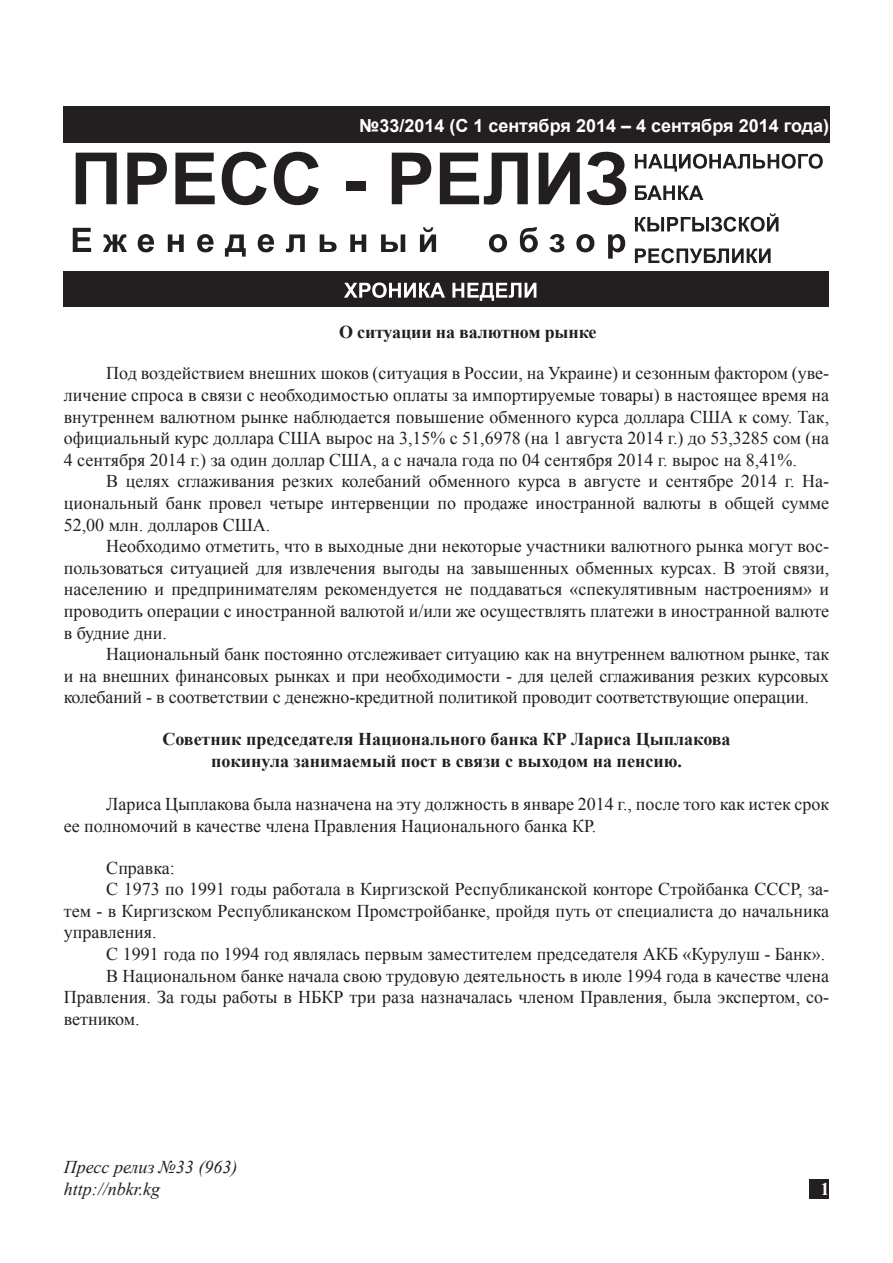
<style>
.page{position:relative;width:893px;height:1263px;background:#fff}
.page>*{position:absolute;margin:0;border:0;box-sizing:border-box;transform-origin:0 0}
.t1{font:18px/21.6px "Times New Roman";color:#231f20;text-align:justify}
.t2{font:700 18px/21.6px "Times New Roman";color:#231f20;text-align:center}
.t3{font:700 18px "Arial";color:#fff}
.t4{font:italic 18px/21.6px "Times New Roman";color:#231f20}
.t5{font:700 18px "Times New Roman";color:#fff}
</style>
<div class="page">
<div style="left:809px;top:1179px;width:20px;height:20px;background:#231f20"></div>
<div style="left:64px;top:106px;width:766px;height:37px;background:#231f20"></div>
<div style="left:64px;top:272px;width:765px;height:35px;background:#231f20"></div>
<svg style="left:76px;top:153px;width:41px;height:51px"></svg>
<svg style="left:127px;top:153px;width:40px;height:51px"></svg>
<svg style="left:175px;top:153px;width:40px;height:51px"></svg>
<svg style="left:222px;top:152px;width:45px;height:53px"></svg>
<svg style="left:274px;top:152px;width:45px;height:53px"></svg>
<div style="left:346px;top:181px;width:20px;height:9px;background:#231f20"></div>
<svg style="left:392px;top:153px;width:39px;height:51px"></svg>
<svg style="left:440px;top:153px;width:88px;height:52px"></svg>
<svg style="left:539px;top:153px;width:41px;height:51px"></svg>
<svg style="left:587px;top:152px;width:39px;height:53px"></svg>
<svg style="left:635px;top:154px;width:188px;height:18px"></svg>
<svg style="left:635px;top:185px;width:68px;height:15px"></svg>
<svg style="left:635px;top:213px;width:143px;height:19px"></svg>
<svg style="left:635px;top:248px;width:136px;height:15px"></svg>
<svg style="left:73px;top:228px;width:18px;height:24px"></svg>
<svg style="left:103px;top:234px;width:24px;height:18px"></svg>
<svg style="left:138px;top:234px;width:16px;height:18px"></svg>
<svg style="left:168px;top:234px;width:16px;height:18px"></svg>
<svg style="left:197px;top:234px;width:17px;height:18px"></svg>
<svg style="left:225px;top:234px;width:21px;height:23px"></svg>
<svg style="left:258px;top:234px;width:16px;height:18px"></svg>
<svg style="left:286px;top:234px;width:19px;height:18px"></svg>
<svg style="left:320px;top:234px;width:17px;height:18px"></svg>
<svg style="left:350px;top:234px;width:16px;height:18px"></svg>
<svg style="left:381px;top:234px;width:24px;height:18px"></svg>
<svg style="left:420px;top:227px;width:16px;height:25px"></svg>
<svg style="left:489px;top:234px;width:18px;height:18px"></svg>
<svg style="left:520px;top:227px;width:18px;height:25px"></svg>
<svg style="left:549px;top:234px;width:15px;height:18px"></svg>
<svg style="left:576px;top:234px;width:18px;height:18px"></svg>
<svg style="left:608px;top:234px;width:17px;height:25px"></svg>
<svg style="left:344px;top:282px;width:101px;height:16px"></svg>
<svg style="left:452px;top:283px;width:84px;height:18px"></svg>
<p class="t3" style="left:359px;top:114px;width:471px">№33/2014 (С 1 сентября 2014 – 4 сентября 2014 года)</p>
<p class="t2" style="left:339px;top:320px;width:259px">О ситуации на валютном рынке</p>
<p class="t1" style="left:64px;top:362px;width:767px;text-indent:43px">Под воздействием внешних шоков (ситуация в России, на Украине) и сезонным фактором (уве&shy;личение спроса в связи с необходимостью оплаты за импортируемые товары) в настоящее время на внутреннем валютном рынке наблюдается повышение обменного курса доллара США к сому. Так, официальный курс доллара США вырос на 3,15% с 51,6978 (на 1 августа 2014 г.) до 53,3285 сом (на 4 сентября 2014 г.) за один доллар США, а с начала года по 04 сентября 2014 г. вырос на 8,41%.</p>
<p class="t1" style="left:64px;top:470px;width:767px;text-indent:43px">В целях сглаживания резких колебаний обменного курса в августе и сентябре 2014 г. На&shy;циональный банк провел четыре интервенции по продаже иностранной валюты в общей сумме 52,00 млн. долларов США.</p>
<p class="t1" style="left:64px;top:535px;width:767px;text-indent:43px">Необходимо отметить, что в выходные дни некоторые участники валютного рынка могут вос&shy;пользоваться ситуацией для извлечения выгоды на завышенных обменных курсах. В этой связи, населению и предпринимателям рекомендуется не поддаваться «спекулятивным настроениям» и проводить операции с иностранной валютой и/или же осуществлять платежи в иностранной валюте в будние дни.</p>
<p class="t1" style="left:64px;top:643px;width:767px;text-indent:43px">Национальный банк постоянно отслеживает ситуацию как на внутреннем валютном рынке, так и на внешних финансовых рынках и при необходимости - для целей сглаживания резких курсовых колебаний - в соответствии с денежно-кредитной политикой проводит соответствующие операции.</p>
<p class="t2" style="left:162px;top:728px;width:570px">Советник председателя Национального банка КР Лариса Цыплакова покинула занимаемый пост в связи с выходом на пенсию.</p>
<p class="t1" style="left:64px;top:793px;width:767px;text-indent:43px">Лариса Цыплакова была назначена на эту должность в январе 2014 г., после того как истек срок ее полномочий в качестве члена Правления Национального банка КР.</p>
<p class="t1" style="left:106px;top:856px;width:70px">Справка:</p>
<p class="t1" style="left:106px;top:878px;width:724px">С 1973 по 1991 годы работала в Киргизской Республиканской конторе Стройбанка СССР, за-</p>
<p class="t1" style="left:64px;top:900px;width:767px">тем - в Киргизском Республиканском Промстройбанке, пройдя путь от специалиста до начальника</p>
<p class="t1" style="left:64px;top:921px;width:94px">управления.</p>
<p class="t1" style="left:106px;top:943px;width:720px">С 1991 года по 1994 год являлась первым заместителем председателя АКБ «Курулуш - Банк».</p>
<p class="t1" style="left:106px;top:964px;width:724px">В Национальном банке начала свою трудовую деятельность в июле 1994 года в качестве члена</p>
<p class="t1" style="left:64px;top:986px;width:767px">Правления. За годы работы в НБКР три раза назначалась членом Правления, была экспертом, со-</p>
<p class="t1" style="left:64px;top:1008px;width:77px">ветником.</p>
<p class="t4" style="left:64px;top:1156px;width:175px">Пресс релиз №33 (963) http://nbkr.kg</p>
<p class="t5" style="left:821px;top:1176px;width:10px">1</p>
</div>
